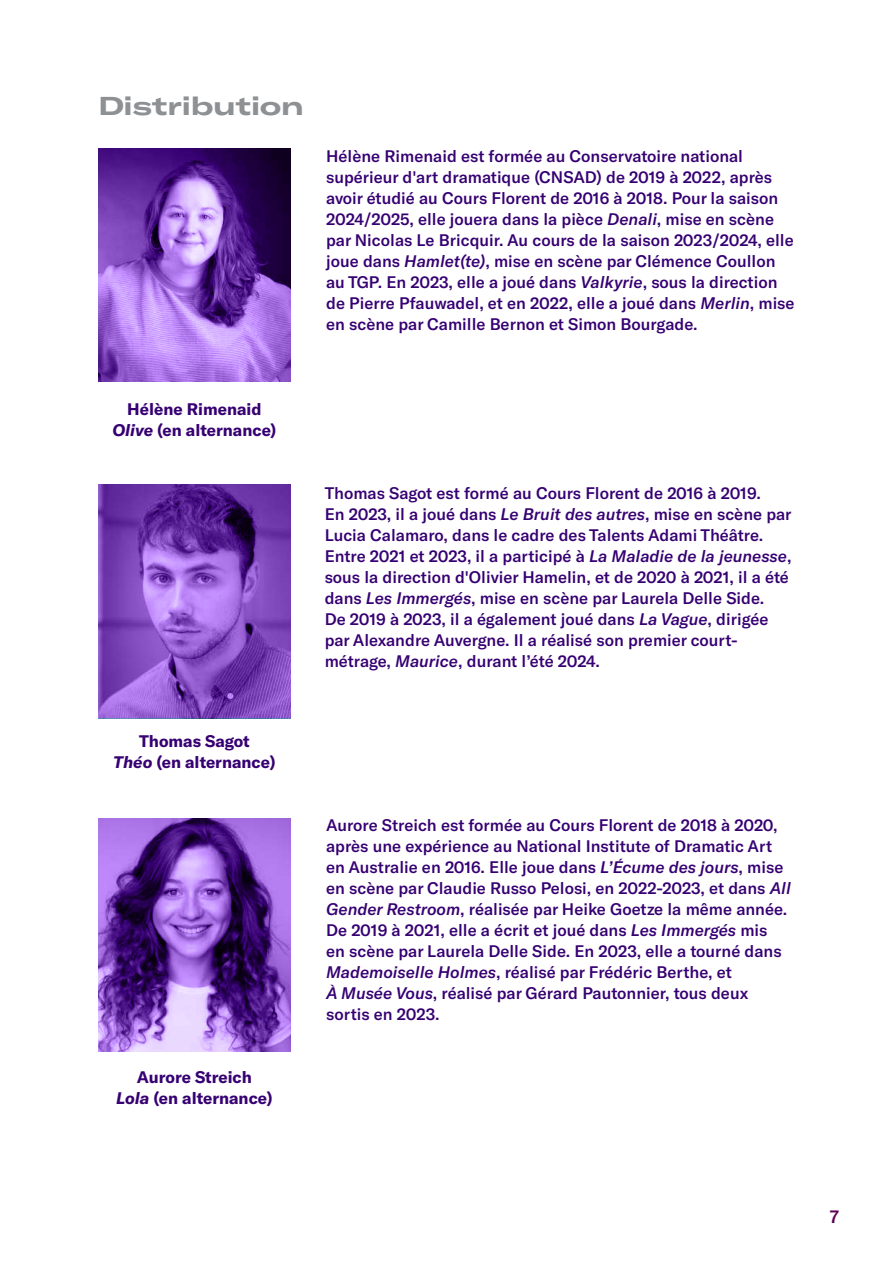
<style>
.page{position:relative;width:893px;height:1263px;background:#fff}
.page>*{position:absolute;margin:0;border:0;box-sizing:border-box;transform-origin:0 0}
.t1{font:700 expanded 25.5px "GT America";color:#8d9194}
.t2{font:500 18px "GT America";color:#5f0056}
.t3{font:500 16.5px/21px "GT America";color:#360072}
.t4{font:700 16.5px/21px "GT America";color:#360072;text-align:center}
.s1{font-style:italic}
</style>
<div class="page">
<svg style="left:98px;top:148px;width:193px;height:234px;background:#8051b4"></svg>
<svg style="left:98px;top:485px;width:193px;height:233px;background:#7d49b8"></svg>
<svg style="left:98px;top:818px;width:193px;height:234px;background:#7c4eaf"></svg>
<h1 class="t1" style="left:98px;top:90px;width:207px">Distribution</h1>
<p class="t3" style="left:326px;top:145px;width:470px">Hélène Rimenaid est formée au Conservatoire national supérieur d'art dramatique (CNSAD) de 2019 à 2022, après avoir étudié au Cours Florent de 2016 à 2018. Pour la saison 2024/2025, elle jouera dans la pièce <span class="s1">Denali</span>, mise en scène par Nicolas Le Bricquir. Au cours de la saison 2023/2024, elle joue dans <span class="s1">Hamlet(te)</span>, mise en scène par Clémence Coullon au TGP. En 2023, elle a joué dans <span class="s1">Valkyrie</span>, sous la direction de Pierre Pfauwadel, et en 2022, elle a joué dans <span class="s1">Merlin</span>, mise en scène par Camille Bernon et Simon Bourgade.</p>
<p class="t4" style="left:113px;top:398px;width:165px">Hélène Rimenaid<br><span class="s1">Olive</span> (en alternance)</p>
<p class="t4" style="left:113px;top:731px;width:164px">Thomas Sagot<br><span class="s1">Théo</span> (en alternance)</p>
<p class="t4" style="left:116px;top:1067px;width:158px">Aurore Streich<br><span class="s1">Lola</span> (en alternance)</p>
<p class="t3" style="left:325px;top:483px;width:468px">Thomas Sagot est formé au Cours Florent de 2016 à 2019.<br>En 2023, il a joué dans <span class="s1">Le Bruit des autres</span>, mise en scène par Lucia Calamaro, dans le cadre des Talents Adami Théâtre.<br>Entre 2021 et 2023, il a participé à <span class="s1">La Maladie de la jeunesse</span>, sous la direction d'Olivier Hamelin, et de 2020 à 2021, il a été dans <span class="s1">Les Immergés</span>, mise en scène par Laurela Delle Side.<br>De 2019 à 2023, il a également joué dans <span class="s1">La Vague</span>, dirigée par Alexandre Auvergne. Il a réalisé son premier court&shy;métrage, <span class="s1">Maurice</span>, durant l’été 2024.</p>
<p class="t3" style="left:326px;top:815px;width:466px">Aurore Streich est formée au Cours Florent de 2018 à 2020, après une expérience au National Institute of Dramatic Art en Australie en 2016. Elle joue dans <span class="s1">L’Écume des jours</span>, mise en scène par Claudie Russo Pelosi, en 2022-2023, et dans <span class="s1">All Gender Restroom</span>, réalisée par Heike Goetze la même année.<br>De 2019 à 2021, elle a écrit et joué dans <span class="s1">Les Immergés</span> mis<br>en scène par Laurela Delle Side. En 2023, elle a tourné dans <span class="s1">Mademoiselle Holmes</span>, réalisé par Frédéric Berthe, et<br><span class="s1">À Musée Vous</span>, réalisé par Gérard Pautonnier, tous deux sortis en 2023.</p>
<p class="t2" style="left:830px;top:1206px;width:11px">7</p>
</div>
